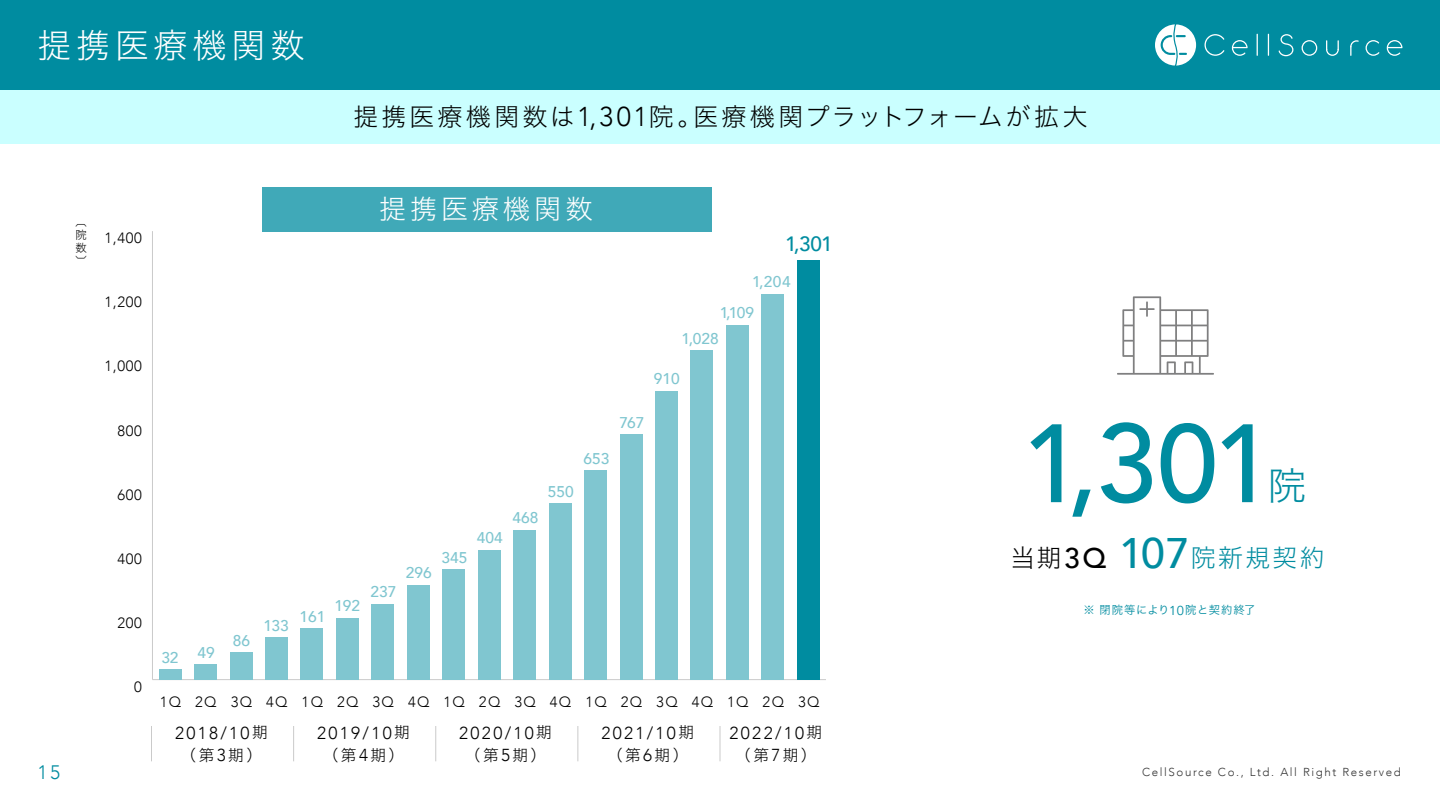
<style>
.page{position:relative;width:1440px;height:810px;background:#fff}
.page>*{position:absolute;margin:0;border:0;box-sizing:border-box;transform-origin:0 0}
.t1{font:500 109.95px "Avenir";color:#008ca0}
.t2{font:38.25px "Hiragino Sans W2";color:#008ca0}
.t3{font:33.75px "Hiragino Sans W2";letter-spacing:.15em;color:#fff}
.t4{font:27px "Hiragino Sans W2";letter-spacing:.15em;color:#fff}
.t5{font:24.75px "Hiragino Sans W2";letter-spacing:.13em;color:#000}
.t6{font:24.75px "Hiragino Sans W2";letter-spacing:.1em;color:#008ca0}
.t7{font:500 20.7px "Avenir";color:#008ca0}
.t8{font:300 19.42px "Avenir";color:#008ca0}
.t9{font:300 17.33px "Avenir";letter-spacing:.135em;color:#000}
.t10{font:15.75px "Hiragino Sans W2";color:#000}
.t11{font:500 15.52px "Avenir";color:#80c6d0}
.t12{font:300 14.85px "Avenir";letter-spacing:.09em;color:#000}
.t13{font:300 11.55px "Avenir";letter-spacing:.135em;color:#333}
.t14{font:11.25px "Hiragino Sans W3";letter-spacing:.055em;color:#008ca0}
.t15{font:11.25px/12.9px "Hiragino Sans W2";color:#000;text-align:justify}
.s1{font-family:"Avenir";font-weight:300;font-size:27.22px}
.s2{color:#000}
.s3{font-family:"Avenir";font-weight:500;font-size:28.42px;color:#000}
.s4{font-family:"Avenir";font-weight:500;font-size:42.67px}
.s5{font-family:"Avenir";font-size:12.9px}
.s6{font-family:"Hiragino Sans W2";font-weight:400;font-size:15.75px}
.s7{font-family:"Avenir";font-weight:300;font-size:17.33px}
</style>
<div class="page">
<div style="left:0;top:0;width:1440px;height:90px;background:#008ca0"></div>
<svg style="left:1205px;top:34px;width:19px;height:22px"></svg>
<svg style="left:1257px;top:34px;width:1px;height:22px"></svg>
<svg style="left:1268px;top:34px;width:1px;height:22px"></svg>
<svg style="left:1302px;top:40px;width:15px;height:16px"></svg>
<svg style="left:1279px;top:34px;width:14px;height:22px"></svg>
<svg style="left:1366px;top:40px;width:13px;height:16px"></svg>
<svg style="left:1232px;top:40px;width:16px;height:16px"></svg>
<svg style="left:1387px;top:40px;width:16px;height:16px"></svg>
<svg style="left:1326px;top:40px;width:13px;height:16px"></svg>
<svg style="left:1350px;top:40px;width:9px;height:16px"></svg>
<svg style="left:1155px;top:24px;width:41px;height:42px"></svg>
<div style="left:0;top:90px;width:1440px;height:54px;background:#caffff"></div>
<svg style="left:1117px;top:296px;width:97px;height:79px"></svg>
<hr style="left:152px;top:679px;width:674px;height:1px;background:#cacaca">
<hr style="left:152px;top:231px;width:1px;height:449px;background:#cacaca">
<div style="left:159px;top:669px;width:23px;height:11px;background:#80c6d0"></div>
<div style="left:194px;top:664px;width:23px;height:16px;background:#80c6d0"></div>
<div style="left:230px;top:652px;width:22px;height:28px;background:#80c6d0"></div>
<div style="left:265px;top:637px;width:23px;height:43px;background:#80c6d0"></div>
<div style="left:301px;top:628px;width:22px;height:52px;background:#80c6d0"></div>
<div style="left:336px;top:618px;width:23px;height:62px;background:#80c6d0"></div>
<div style="left:372px;top:604px;width:22px;height:76px;background:#80c6d0"></div>
<div style="left:407px;top:585px;width:23px;height:95px;background:#80c6d0"></div>
<div style="left:442px;top:569px;width:23px;height:111px;background:#80c6d0"></div>
<div style="left:478px;top:550px;width:23px;height:130px;background:#80c6d0"></div>
<div style="left:513px;top:530px;width:23px;height:150px;background:#80c6d0"></div>
<div style="left:549px;top:503px;width:22px;height:177px;background:#80c6d0"></div>
<div style="left:584px;top:470px;width:23px;height:210px;background:#80c6d0"></div>
<div style="left:620px;top:434px;width:22px;height:246px;background:#80c6d0"></div>
<div style="left:655px;top:391px;width:23px;height:289px;background:#80c6d0"></div>
<div style="left:691px;top:350px;width:22px;height:330px;background:#80c6d0"></div>
<div style="left:726px;top:325px;width:23px;height:355px;background:#80c6d0"></div>
<div style="left:761px;top:294px;width:23px;height:386px;background:#80c6d0"></div>
<div style="left:797px;top:260px;width:23px;height:420px;background:#008ca0"></div>
<div style="left:262px;top:188px;width:450px;height:44px;background:#40a9b8"></div>
<hr style="left:435px;top:726px;width:1px;height:35px;background:#cacaca">
<hr style="left:578px;top:726px;width:1px;height:35px;background:#cacaca">
<hr style="left:293px;top:726px;width:1px;height:35px;background:#cacaca">
<hr style="left:151px;top:726px;width:1px;height:35px;background:#cacaca">
<hr style="left:720px;top:726px;width:1px;height:35px;background:#cacaca">
<h3 class="t3" style="left:37px;top:16px;width:268px">提携医療機関数</h3>
<h3 class="t5" style="left:353px;top:94px;width:736px">提携医療機関数は<span class="s1">1,301</span>院。医療機関プラットフォームが拡大</h3>
<p class="t15" style="left:75px;top:214px;width:13px">〔院数〕</p>
<p class="t12" style="left:105px;top:229px;width:39px">1,400</p>
<p class="t12" style="left:105px;top:294px;width:39px">1,200</p>
<p class="t12" style="left:105px;top:358px;width:39px">1,000</p>
<p class="t12" style="left:117px;top:422px;width:26px">800</p>
<p class="t12" style="left:117px;top:486px;width:26px">600</p>
<p class="t12" style="left:117px;top:550px;width:26px">400</p>
<p class="t12" style="left:117px;top:614px;width:26px">200</p>
<p class="t12" style="left:134px;top:678px;width:9px">0</p>
<p class="t11" style="left:161px;top:644px;width:19px">32</p>
<p class="t11" style="left:197px;top:639px;width:19px">49</p>
<p class="t11" style="left:233px;top:627px;width:19px">86</p>
<p class="t11" style="left:263px;top:612px;width:27px">133</p>
<p class="t11" style="left:300px;top:603px;width:27px">161</p>
<h3 class="t4" style="left:379px;top:185px;width:215px">提携医療機関数</h3>
<h3 class="t7" style="left:785px;top:226px;width:49px">1,301</h3>
<p class="t11" style="left:752px;top:269px;width:40px">1,204</p>
<p class="t11" style="left:720px;top:299px;width:36px">1,109</p>
<p class="t11" style="left:682px;top:325px;width:39px">1,028</p>
<p class="t11" style="left:654px;top:366px;width:27px">910</p>
<p class="t11" style="left:334px;top:592px;width:27px">192</p>
<p class="t11" style="left:371px;top:578px;width:27px">237</p>
<p class="t11" style="left:406px;top:559px;width:27px">296</p>
<p class="t11" style="left:441px;top:544px;width:27px">345</p>
<p class="t11" style="left:477px;top:525px;width:27px">404</p>
<p class="t11" style="left:513px;top:505px;width:27px">468</p>
<p class="t11" style="left:548px;top:478px;width:27px">550</p>
<p class="t11" style="left:583px;top:445px;width:27px">653</p>
<p class="t11" style="left:620px;top:409px;width:26px">767</p>
<h1 class="t1" style="left:1021px;top:369px;width:254px">1,301</h1>
<h2 class="t2" style="left:1268px;top:452px;width:40px">院</h2>
<h3 class="t6" style="left:1011px;top:536px;width:316px"><span class="s2">当期</span><span class="s3">3Q</span> <span class="s4">107</span>院新規契約</h3>
<p class="t14" style="left:1083px;top:600px;width:173px">※ 閉院等により<span class="s5">10</span>院と契約終了</p>
<p class="t12" style="left:160px;top:693px;width:661px">1Q 2Q 3Q 4Q 1Q 2Q 3Q 4Q 1Q 2Q 3Q 4Q 1Q 2Q 3Q 4Q 1Q 2Q 3Q</p>
<h3 class="t8" style="left:37px;top:761px;width:24px">15</h3>
<p class="t9" style="left:175px;top:722px;width:94px">2018/10<span class="s6">期</span></p>
<p class="t10" style="left:181px;top:741px;width:83px">（第<span class="s7">3</span>期）</p>
<p class="t9" style="left:317px;top:722px;width:94px">2019/10<span class="s6">期</span></p>
<p class="t10" style="left:323px;top:741px;width:83px">（第<span class="s7">4</span>期）</p>
<p class="t9" style="left:459px;top:722px;width:94px">2020/10<span class="s6">期</span></p>
<p class="t10" style="left:465px;top:741px;width:83px">（第<span class="s7">5</span>期）</p>
<p class="t9" style="left:601px;top:722px;width:94px">2021/10<span class="s6">期</span></p>
<p class="t10" style="left:607px;top:741px;width:83px">（第<span class="s7">6</span>期）</p>
<p class="t9" style="left:730px;top:722px;width:94px">2022/10<span class="s6">期</span></p>
<p class="t10" style="left:735px;top:741px;width:83px">（第<span class="s7">7</span>期）</p>
<p class="t13" style="left:1142px;top:766px;width:260px">CellSource Co., Ltd. All Right Reserved</p>
</div>
